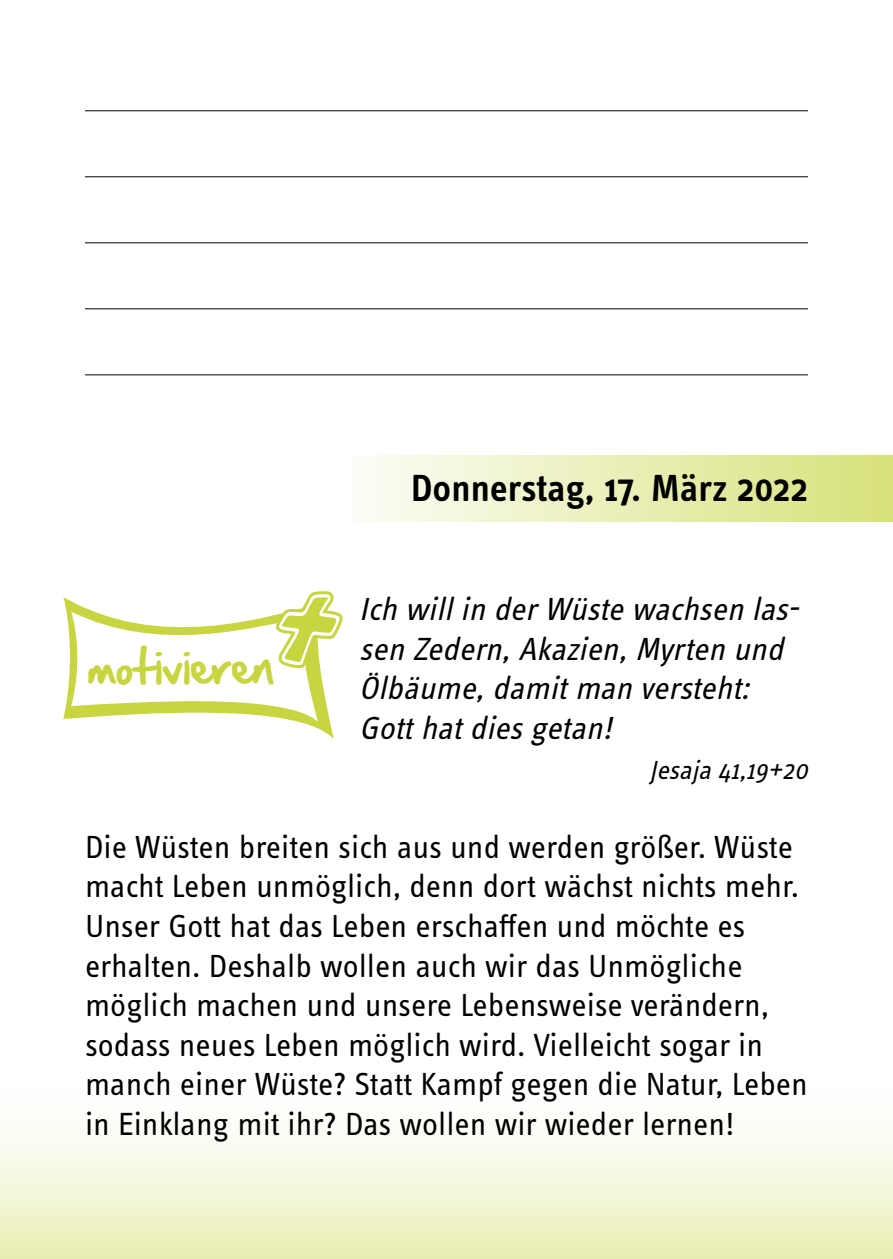
<style>
.page{position:relative;width:893px;height:1259px;background:#fff}
.page>*{position:absolute;margin:0;border:0;box-sizing:border-box;transform-origin:0 0}
.t1{font:41.7px "Handof Sean";color:#c7d540}
.t2{font:600 39px "Info OT Text";color:#000}
.t3{font:33px/39.6px "Info OT Text";color:#000}
.t4{font:italic 33px/39.6px "Info OT Text";color:#000}
.t5{font:italic 27px "Info OT Text";color:#000}
</style>
<div class="page">
<svg style="left:0;top:1133px;width:893px;height:126px;background:#f2f5d5"></svg>
<div style="left:351px;top:455px;width:542px;height:67px;background:linear-gradient(to right,#fcfdf7,#d8e179)"></div>
<hr style="left:85px;top:110px;width:723px;height:1px;background:#000">
<hr style="left:85px;top:176px;width:723px;height:1px;background:#000">
<hr style="left:85px;top:242px;width:723px;height:1px;background:#000">
<hr style="left:85px;top:308px;width:723px;height:1px;background:#000">
<hr style="left:85px;top:374px;width:723px;height:1px;background:#000">
<svg style="left:63px;top:591px;width:280px;height:148px"></svg>
<p class="t1" style="left:88px;top:637px;width:187px">motivieren</p>
<p class="t2" style="left:411px;top:464px;width:398px">Donnerstag, 17. März 2022</p>
<p class="t4" style="left:359px;top:588px;width:449px">Ich willin derWüstewachsen las&shy;sen Zedern,Akazien,Myrten und<br>Ölbäume,damitman versteht:<br>Gotthatdiesgetan!</p>
<p class="t5" style="left:649px;top:753px;width:167px">Jesaja 41,19+20</p>
<p class="t3" style="left:85px;top:826px;width:724px">Die Wüsten breiten sich aus und werden größer. Wüste macht Leben unmöglich, denn dort wächst nichts mehr.<br>Unser Gott hat das Leben erschaffen und möchte es erhalten. Deshalb wollen auch wir das Unmögliche möglich machen und unsere Lebensweise verändern, sodass neues Leben möglich wird. Vielleicht sogar in manch einer Wüste? Statt Kampf gegen die Natur, Leben in Einklang mit ihr? Das wollen wir wieder lernen!</p>
</div>
